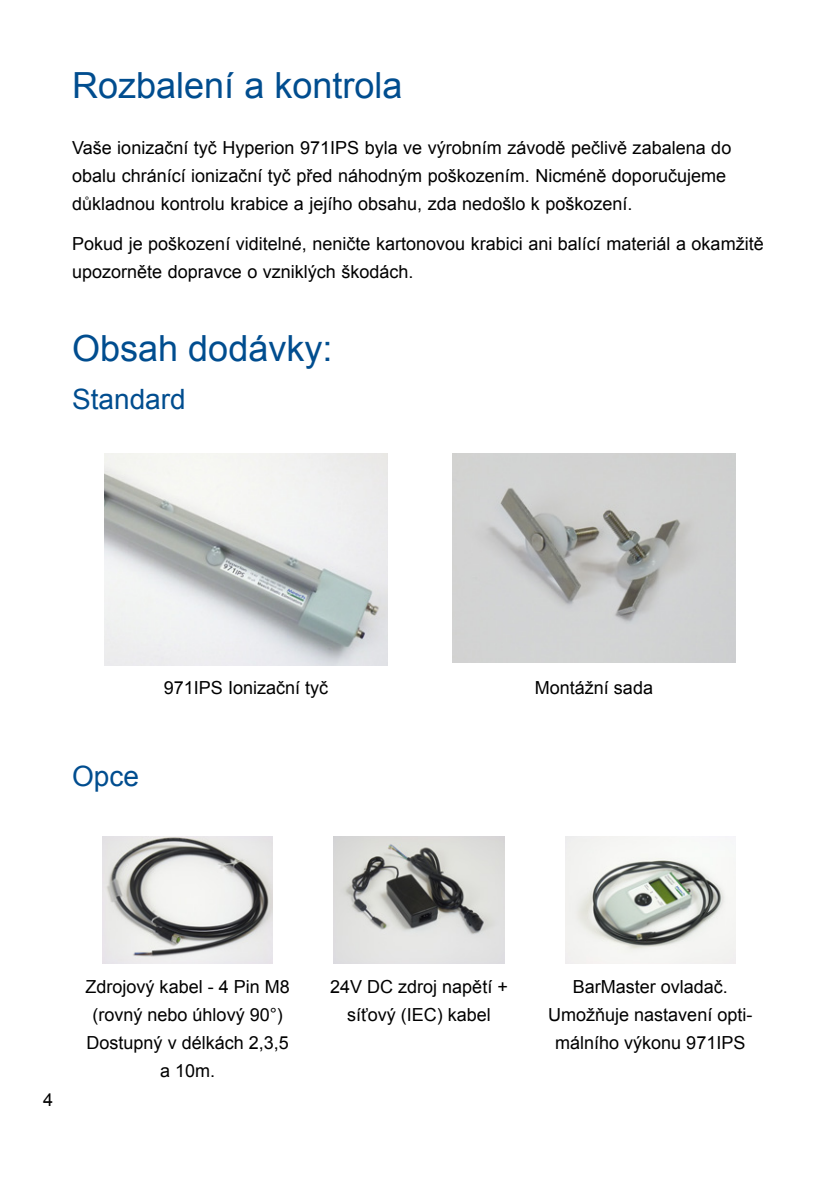
<style>
.page{position:relative;width:840px;height:1191px;background:#fff}
.page>*{position:absolute;margin:0;border:0;box-sizing:border-box;transform-origin:0 0}
.t1{font:36px "Arial";color:#004d8f}
.t2{font:28px "Arial";color:#004d8f}
.t3{font:18px/28px "Arial";color:#000;text-align:center}
</style>
<div class="page">
<img style="left:104px;top:453px;width:283px;height:212px">
<img style="left:452px;top:453px;width:283px;height:210px">
<img style="left:102px;top:836px;width:171px;height:128px">
<img style="left:333px;top:836px;width:171px;height:128px">
<img style="left:565px;top:836px;width:170px;height:128px">
<h1 class="t1" style="left:72px;top:62px;width:332px">Rozbalení a kontrola</h1>
<p class="t3" style="left:72px;top:134px;width:660px;text-align:left">Vaše ionizační tyč Hyperion 971IPS byla ve výrobním závodě pečlivě zabalena do obalu chránící ionizační tyč před náhodným poškozením. Nicméně doporučujeme důkladnou kontrolu krabice a jejího obsahu, zda nedošlo k poškození.</p>
<p class="t3" style="left:72px;top:229px;width:692px;text-align:left">Pokud je poškození viditelné, neničte kartonovou krabici ani balící materiál a okamžitě upozorněte dopravce o vzniklých škodách.</p>
<h1 class="t1" style="left:72px;top:325px;width:262px">Obsah dodávky:</h1>
<h2 class="t2" style="left:72px;top:381px;width:115px">Standard</h2>
<p class="t3" style="left:164px;top:674px;width:166px">971IPS Ionizační tyč</p>
<p class="t3" style="left:534px;top:674px;width:120px">Montážní sada</p>
<h2 class="t2" style="left:72px;top:758px;width:68px">Opce</h2>
<p class="t3" style="left:43px;top:1086px;width:12px">4</p>
<p class="t3" style="left:85px;top:973px;width:206px">Zdrojový kabel - 4 Pin M8 (rovný nebo úhlový 90°)<br>Dostupný v délkách 2,3,5 a 10m.</p>
<p class="t3" style="left:330px;top:973px;width:179px">24V DC zdroj napětí + síťový (IEC) kabel</p>
<p class="t3" style="left:548px;top:973px;width:206px">BarMaster ovladač.<br>Umožňuje nastavení opti&shy;málního výkonu 971IPS</p>
</div>
